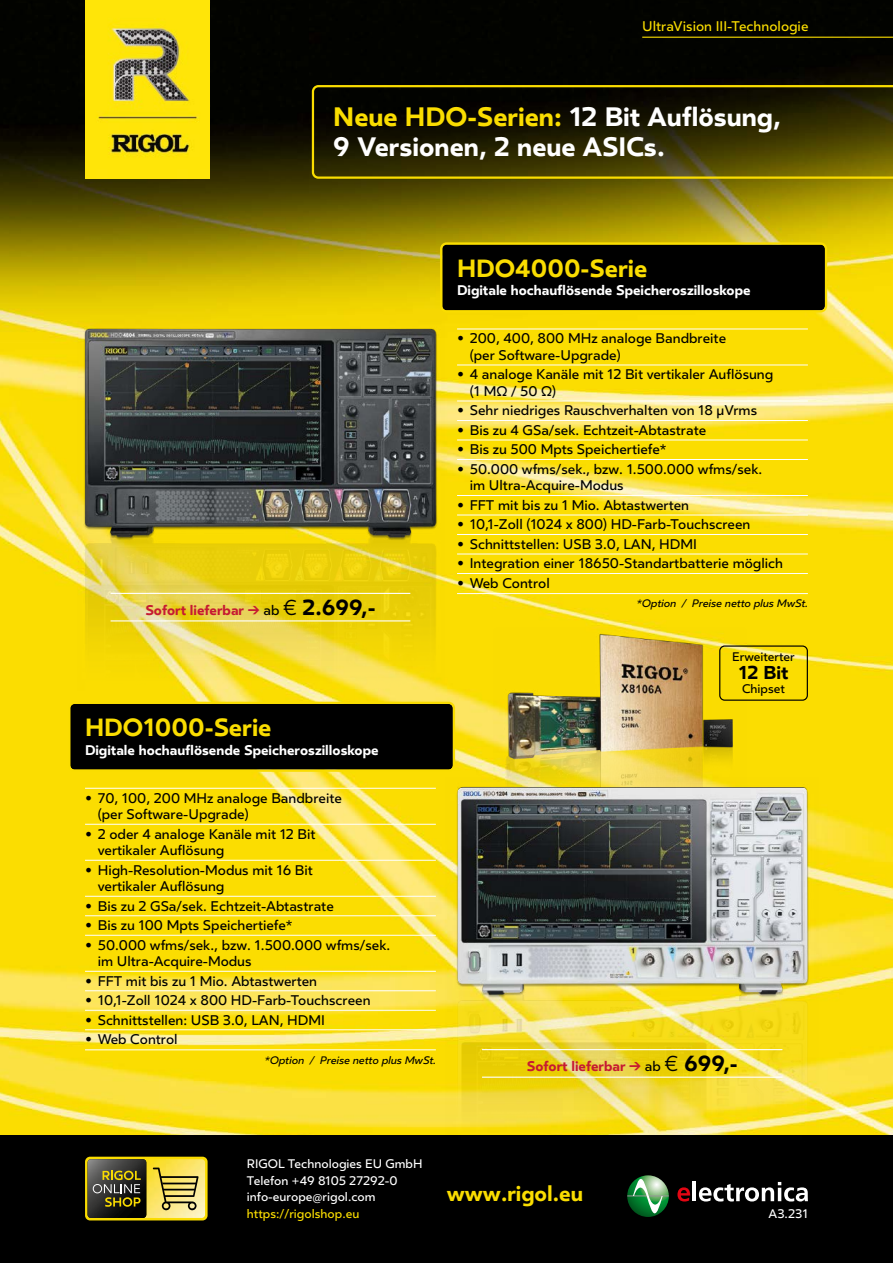
<style>
.page{position:relative;width:893px;height:1263px;background:#fff}
.page>*{position:absolute;margin:0;border:0;box-sizing:border-box;transform-origin:0 0}
.t1{font:25.65px/30.9px "Clear Sans Bl";color:#fff}
.t2{font:24px "Clear Sans Bl";color:#fadd00}
.t3{font:21px "Clear Sans Bl";color:#fadd00}
.t4{font:18px "Clear Sans Bl";color:#000}
.t5{font:500 13.5px/16.5px "Clear Sans";color:#000}
.t6{font:13.5px "Clear Sans Bl";color:#fff}
.t7{font:13.5px "Clear Sans Bl";color:#c61a32}
.t8{font:500 13.5px "Clear Sans";color:#fadd00}
.t9{font:500 12px/16.5px "Clear Sans";color:#fff}
.t10{font:500 12px "Clear Sans";color:#fadd00}
.t11{font:500 12px "Clear Sans";color:#000}
.t12{font:italic 500 10.5px "Clear Sans";color:#000}
.s1{color:#fadd00}
.s2{font-family:"Clear Sans";font-weight:500;color:#000}
.s3{font-family:"Clear Sans";font-weight:300;font-size:21px;color:#000}
.s4{font-size:21px;color:#000}
</style>
<div class="page">
<img style="left:0;top:0;width:893px;height:1135px">
<svg style="left:312px;top:85px;width:581px;height:94px"></svg>
<img style="left:85px;top:0;width:125px;height:178px">
<svg style="left:440px;top:242px;width:387px;height:71px"></svg>
<hr style="left:457px;top:328px;width:351px;height:1px;background:#fff">
<hr style="left:457px;top:364px;width:351px;height:1px;background:#fff">
<hr style="left:457px;top:400px;width:351px;height:1px;background:#fff">
<hr style="left:457px;top:420px;width:351px;height:1px;background:#fff">
<hr style="left:457px;top:439px;width:351px;height:1px;background:#fff">
<hr style="left:457px;top:459px;width:351px;height:1px;background:#fff">
<hr style="left:457px;top:495px;width:351px;height:1px;background:#fff">
<hr style="left:457px;top:514px;width:351px;height:1px;background:#fff">
<hr style="left:457px;top:534px;width:351px;height:1px;background:#fff">
<hr style="left:457px;top:553px;width:351px;height:1px;background:#fff">
<hr style="left:457px;top:573px;width:351px;height:1px;background:#fff">
<hr style="left:457px;top:593px;width:351px;height:1px;background:#fff">
<svg style="left:68px;top:702px;width:387px;height:70px"></svg>
<hr style="left:85px;top:788px;width:351px;height:1px;background:#fff">
<hr style="left:85px;top:824px;width:351px;height:1px;background:#fff">
<hr style="left:85px;top:860px;width:351px;height:1px;background:#fff">
<hr style="left:85px;top:896px;width:351px;height:1px;background:#fff">
<hr style="left:85px;top:915px;width:351px;height:1px;background:#fff">
<hr style="left:85px;top:935px;width:351px;height:1px;background:#fff">
<hr style="left:85px;top:971px;width:351px;height:1px;background:#fff">
<hr style="left:85px;top:990px;width:351px;height:1px;background:#fff">
<hr style="left:85px;top:1010px;width:351px;height:1px;background:#fff">
<hr style="left:85px;top:1029px;width:351px;height:1px;background:#fff">
<hr style="left:85px;top:1049px;width:351px;height:1px;background:#fff">
<img style="left:78px;top:321px;width:366px;height:369px">
<hr style="left:111px;top:593px;width:299px;height:1px;background:#fff">
<hr style="left:111px;top:620px;width:299px;height:1px;background:#fff">
<hr style="left:642px;top:37px;width:251px;height:1px;background:#fadd00">
<div style="left:0;top:1135px;width:893px;height:128px;background:#000"></div>
<div style="left:85px;top:1157px;width:123px;height:63px;background:#fadc00;border-radius:5px"></div>
<img style="left:146px;top:1159px;width:59px;height:59px">
<svg style="left:153px;top:1167px;width:46px;height:43px"></svg>
<img style="left:88px;top:1159px;width:58px;height:59px">
<svg style="left:93px;top:1171px;width:48px;height:36px"></svg>
<svg style="left:677px;top:1187px;width:13px;height:14px"></svg>
<hr style="left:693px;top:1181px;width:3px;height:20px;background:#fff">
<svg style="left:699px;top:1182px;width:109px;height:19px"></svg>
<svg style="left:627px;top:1175px;width:42px;height:42px"></svg>
<img style="left:493px;top:627px;width:255px;height:150px">
<img style="left:445px;top:777px;width:373px;height:358px">
<hr style="left:482px;top:1049px;width:300px;height:1px;background:#fff">
<hr style="left:482px;top:1076px;width:300px;height:2px;background:#fff">
<svg style="left:719px;top:645px;width:89px;height:56px"></svg>
<p class="t8" style="left:642px;top:17px;width:168px">UltraVision III-Technologie</p>
<h1 class="t1" style="left:333px;top:101px;width:449px"><span class="s1">Neue HDO-Serien:</span> 12 Bit Auflösung,<br>9 Versionen, 2 neue ASICs.</h1>
<p class="t7" style="left:145px;top:601px;width:232px">Sofort lieferbar → <span class="s2">ab</span> <span class="s3">€</span> <span class="s4">2.699,-</span></p>
<h2 class="t2" style="left:85px;top:710px;width:188px">HDO1000-Serie</h2>
<p class="t6" style="left:85px;top:740px;width:295px">Digitale hochauflösende Speicheroszilloskope</p>
<p class="t5" style="left:98px;top:789px;width:246px;text-indent:-13px">• 70, 100, 200 MHz analoge Bandbreite (per Software-Upgrade)</p>
<p class="t5" style="left:98px;top:825px;width:219px;text-indent:-13px">• 2 oder 4 analoge Kanäle mit 12 Bit vertikaler Auflösung</p>
<p class="t5" style="left:98px;top:861px;width:217px;text-indent:-13px">• High-Resolution-Modus mit 16 Bit vertikaler Auflösung</p>
<p class="t5" style="left:85px;top:897px;width:250px">• Bis zu 2 GSa/sek. Echtzeit-Abtastrate</p>
<p class="t5" style="left:85px;top:917px;width:209px">• Bis zu 100 Mpts Speichertiefe*</p>
<p class="t5" style="left:98px;top:936px;width:294px;text-indent:-13px">• 50.000 wfms/sek., bzw. 1.500.000 wfms/sek. im Ultra-Acquire-Modus</p>
<p class="t5" style="left:85px;top:972px;width:234px">• FFT mit bis zu 1 Mio. Abtastwerten</p>
<p class="t5" style="left:85px;top:992px;width:287px">• 10,1-Zoll 1024 x 800 HD-Farb-Touchscreen</p>
<p class="t5" style="left:85px;top:1011px;width:241px">• Schnittstellen: USB 3.0, LAN, HDMI</p>
<p class="t5" style="left:85px;top:1031px;width:94px">• Web Control</p>
<p class="t12" style="left:264px;top:1052px;width:173px">*Option / Preise netto plus MwSt.</p>
<h2 class="t2" style="left:457px;top:251px;width:192px">HDO4000-Serie</h2>
<p class="t6" style="left:457px;top:281px;width:295px">Digitale hochauflösende Speicheroszilloskope</p>
<p class="t5" style="left:470px;top:330px;width:258px;text-indent:-13px">• 200, 400, 800 MHz analoge Bandbreite (per Software-Upgrade)</p>
<p class="t5" style="left:470px;top:366px;width:305px;text-indent:-13px">• 4 analoge Kanäle mit 12 Bit vertikaler Auflösung (1 MΩ / 50 Ω)</p>
<p class="t5" style="left:457px;top:402px;width:302px">• Sehr niedriges Rauschverhalten von 18 μVrms</p>
<p class="t5" style="left:457px;top:422px;width:251px">• Bis zu 4 GSa/sek. Echtzeit-Abtastrate</p>
<p class="t5" style="left:457px;top:441px;width:211px">• Bis zu 500 Mpts Speichertiefe*</p>
<p class="t5" style="left:470px;top:461px;width:294px;text-indent:-13px">• 50.000 wfms/sek., bzw. 1.500.000 wfms/sek. im Ultra-Acquire-Modus</p>
<p class="t5" style="left:457px;top:497px;width:234px">• FFT mit bis zu 1 Mio. Abtastwerten</p>
<p class="t5" style="left:457px;top:516px;width:295px">• 10,1-Zoll (1024 x 800) HD-Farb-Touchscreen</p>
<p class="t5" style="left:457px;top:536px;width:241px">• Schnittstellen: USB 3.0, LAN, HDMI</p>
<p class="t5" style="left:457px;top:555px;width:327px">• Integration einer 18650-Standartbatterie möglich</p>
<p class="t5" style="left:457px;top:575px;width:94px">• Web Control</p>
<p class="t12" style="left:636px;top:596px;width:173px">*Option / Preise netto plus MwSt.</p>
<p class="t11" style="left:732px;top:648px;width:64px">Erweiterter</p>
<h3 class="t4" style="left:739px;top:660px;width:51px">12 Bit</h3>
<p class="t11" style="left:742px;top:680px;width:44px">Chipset</p>
<p class="t7" style="left:527px;top:1057px;width:212px">Sofort lieferbar → <span class="s2">ab</span> <span class="s3">€</span> <span class="s4">699,-</span></p>
<p class="t9" style="left:247px;top:1155px;width:177px">RIGOL Technologies EU GmbH<br>Telefon +49 8105 27292-0 info-europe@rigol.com</p>
<p class="t10" style="left:247px;top:1205px;width:114px">https://rigolshop.eu</p>
<p class="t9" style="left:769px;top:1205px;width:41px">A3.231</p>
<h3 class="t3" style="left:447px;top:1179px;width:138px">www.rigol.eu</h3>
</div>
